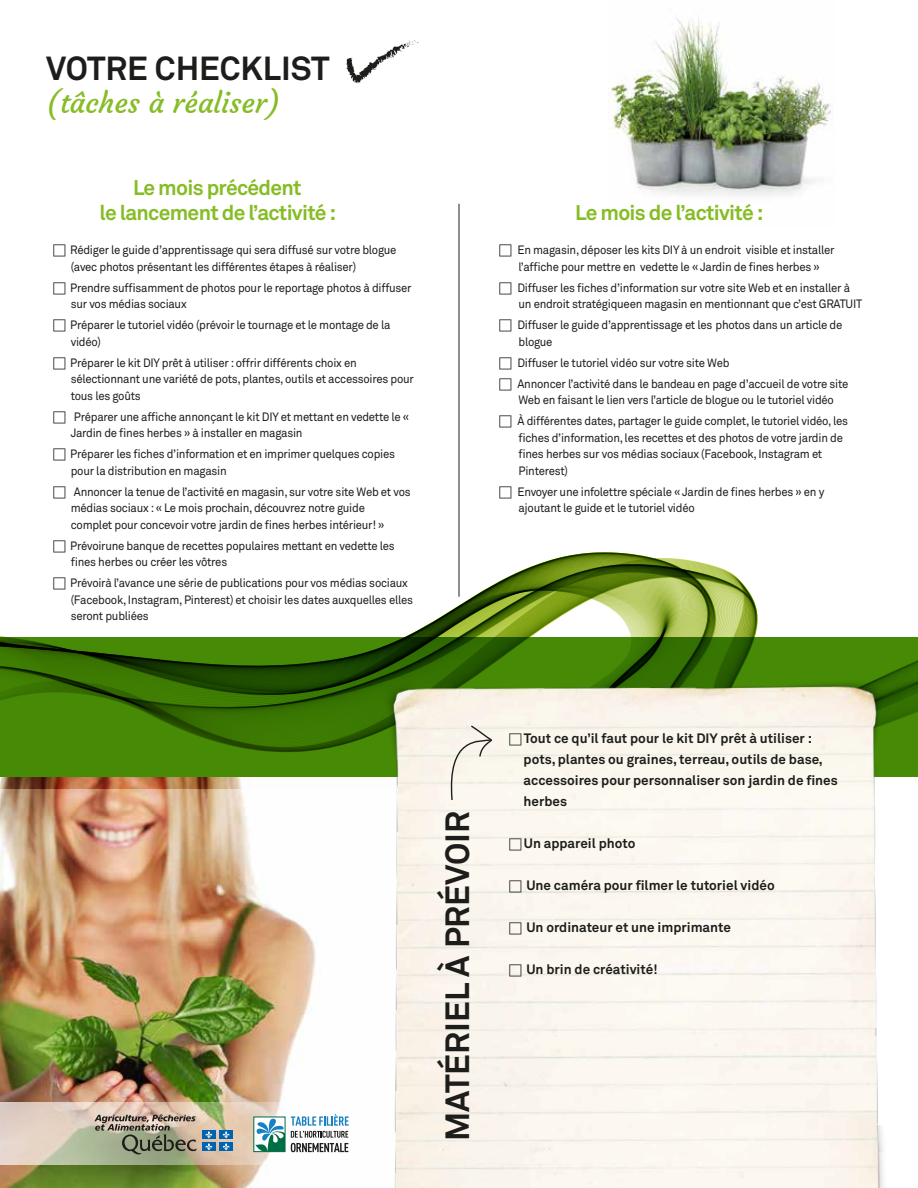
<style>
.page{position:relative;width:918px;height:1188px;background:#fff}
.page>*{position:absolute;margin:0;border:0;box-sizing:border-box;transform-origin:0 0}
.t1{font:700 33.3px "Akkurat Pro";color:#1d1d1b}
.t2{font:700 33px "Akkurat Pro";color:#1d1d1b}
.t3{font:28.5px "Courgette";color:#86bc25}
.t4{font:700 21px/25.2px "Akkurat Pro";letter-spacing:-.035em;color:#86bc25;text-align:center}
.t5{font:700 13.5px/21px "Akkurat Pro";color:#1d1d1b}
.t6{font:12px/16.5px "Akkurat Pro";letter-spacing:-.02em;color:#1d1d1b;scale:.95 1}
</style>
<div class="page">
<img style="left:608px;top:18px;width:225px;height:177px">
<img style="left:0;top:789px;width:316px;height:399px">
<svg style="left:0;top:589px;width:918px;height:200px"></svg>
<img style="left:351px;top:650px;width:567px;height:538px">
<svg style="left:447px;top:724px;width:46px;height:77px"></svg>
<svg style="left:346px;top:40px;width:73px;height:44px"></svg>
<hr style="left:459px;top:204px;width:1px;height:392px;background:#1d1d1b">
<svg style="left:1px;top:1103px;width:385px;height:61px"></svg>
<svg style="left:94px;top:1114px;width:103px;height:41px;background:#97947f"></svg>
<div style="left:202px;top:1131px;width:14px;height:8px;background:#0063af"></div>
<div style="left:219px;top:1131px;width:14px;height:8px;background:#0063af"></div>
<div style="left:202px;top:1143px;width:14px;height:8px;background:#0063af"></div>
<svg style="left:205px;top:1131px;width:7px;height:19px"></svg>
<div style="left:219px;top:1143px;width:14px;height:8px;background:#0063af"></div>
<svg style="left:223px;top:1131px;width:7px;height:19px"></svg>
<div style="left:254px;top:1117px;width:31px;height:34px;background:#fff"></div>
<svg style="left:255px;top:1119px;width:29px;height:31px"></svg>
<div style="left:253px;top:1116px;width:33px;height:36px;border:1px solid #006e45"></div>
<svg style="left:291px;top:1114px;width:58px;height:38px"></svg>
<svg style="left:509px;top:734px;width:12px;height:12px"></svg>
<svg style="left:509px;top:839px;width:12px;height:12px"></svg>
<svg style="left:509px;top:881px;width:12px;height:12px"></svg>
<svg style="left:509px;top:923px;width:12px;height:12px"></svg>
<svg style="left:509px;top:965px;width:12px;height:12px"></svg>
<svg style="left:53px;top:589px;width:12px;height:1px"></svg>
<h2 class="t2" style="left:46px;top:48px;width:285px">VOTRE CHECKLIST</h2>
<h3 class="t3" style="left:46px;top:85px;width:236px">(tâches à réaliser)</h3>
<h3 class="t4" style="left:100px;top:175px;width:238px">Le mois précédent<br>le lancement de l’activité :</h3>
<p class="t6" style="left:70px;top:242px;width:345px">Rédiger le guide d’apprentissage qui sera diffusé sur votre blogue (avec photos présentant les différentes étapes à réaliser)</p>
<p class="t6" style="left:70px;top:279px;width:361px">Prendre suffisamment de photos pour le reportage photos à diffuser sur vos médias sociaux</p>
<p class="t6" style="left:70px;top:317px;width:339px">Préparer le tutoriel vidéo (prévoir le tournage et le montage de la vidéo)</p>
<p class="t6" style="left:70px;top:354px;width:363px">Préparer le kit DIY prêt à utiliser : offrir différents choix en sélectionnant une variété de pots, plantes, outils et accessoires pour tous les goûts</p>
<p class="t6" style="left:71px;top:408px;width:358px">Préparer une affiche annonçant le kit DIY et mettant en vedette le «<br>Jardin de fines herbes » à installer en magasin</p>
<p class="t6" style="left:70px;top:446px;width:343px">Préparer les fiches d’information et en imprimer quelques copies pour la distribution en magasin</p>
<p class="t6" style="left:71px;top:483px;width:359px">Annoncer la tenue de l’activité en magasin, sur votre site Web et vos médias sociaux : « Le mois prochain, découvrez notre guide<br>complet pour concevoir votre jardin de fines herbes intérieur! »</p>
<p class="t6" style="left:70px;top:537px;width:343px">Prévoirune banque de recettes populaires mettant en vedette les fines herbes ou créer les vôtres</p>
<p class="t6" style="left:70px;top:575px;width:362px">Prévoirà l’avance une série de publications pour vos médias sociaux (Facebook, Instagram, Pinterest) et choisir les dates auxquelles elles seront publiées</p>
<h1 class="t1" style="left:437px;top:1141px;width:332px;rotate:-90deg">MATÉRIEL À PRÉVOIR</h1>
<h3 class="t4" style="left:575px;top:200px;width:190px">Le mois de l’activité :</h3>
<p class="t6" style="left:517px;top:242px;width:335px">En magasin, déposer les kits DIY à un endroit visible et installer l’affiche pour mettre en vedette le « Jardin de fines herbes »</p>
<p class="t6" style="left:517px;top:279px;width:364px">Diffuser les fiches d’information sur votre site Web et en installer à un endroit stratégiqueen magasin en mentionnant que c’est GRATUIT</p>
<p class="t6" style="left:517px;top:317px;width:344px">Diffuser le guide d’apprentissage et les photos dans un article de blogue</p>
<p class="t6" style="left:517px;top:352px;width:350px;line-height:21px">Diffuser le tutoriel vidéo sur votre site Web<br>Annoncer l’activité dans le bandeau en page d’accueil de votre site</p>
<p class="t6" style="left:517px;top:390px;width:349px;line-height:21px">Web en faisant le lien vers l’article de blogue ou le tutoriel vidéo<br>À différentes dates, partager le guide complet, le tutoriel vidéo, les</p>
<p class="t6" style="left:518px;top:429px;width:343px">fiches d’information, les recettes et des photos de votre jardin de fines herbes sur vos médias sociaux (Facebook, Instagram et<br>Pinterest)</p>
<p class="t6" style="left:517px;top:483px;width:325px">Envoyer une infolettre spéciale « Jardin de fines herbes » en y ajoutant le guide et le tutoriel vidéo</p>
<p class="t5" style="left:524px;top:728px;width:316px">Tout ce qu’il faut pour le kit DIY prêt à utiliser : pots, plantes ou graines, terreau, outils de base, accessoires pour personnaliser son jardin de fines herbes</p>
<p class="t5" style="left:524px;top:833px;width:113px">Un appareil photo</p>
<p class="t5" style="left:526px;top:875px;width:250px">Une caméra pour filmer le tutoriel vidéo</p>
<p class="t5" style="left:526px;top:917px;width:206px">Un ordinateur et une imprimante</p>
<p class="t5" style="left:526px;top:959px;width:133px">Un brin de créativité!</p>
</div>
